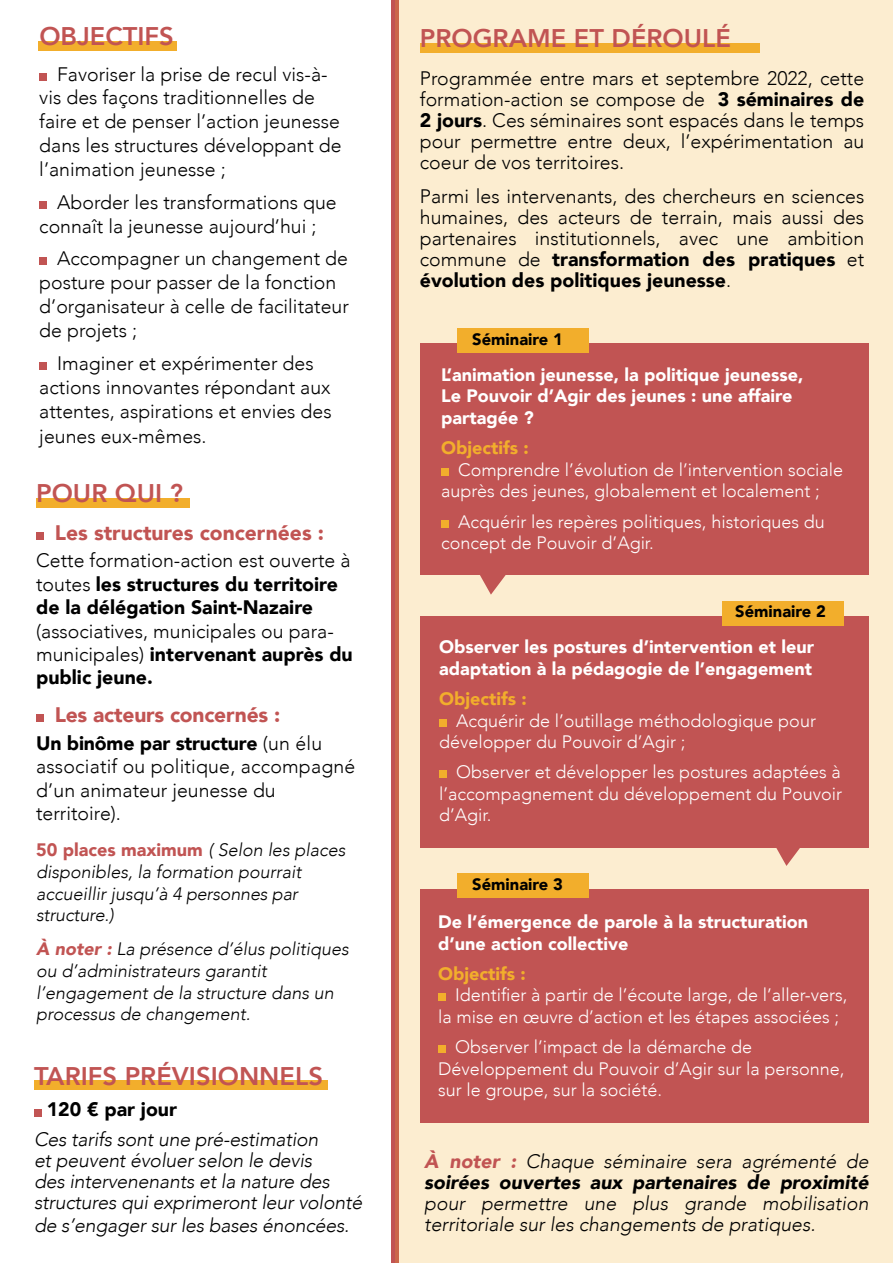
<style>
.page{position:relative;width:893px;height:1263px;background:#fff}
.page>*{position:absolute;margin:0;border:0;box-sizing:border-box;transform-origin:0 0}
.t1{font:800 25.5px "Avenir";color:#c15453}
.t2{font:900 21px "Avenir";color:#c15453}
.t3{font:300 19.5px/21px "Avenir";color:#000}
.t4{font:italic 300 19.5px/21px "Avenir";letter-spacing:-.01em;color:#000}
.t5{font:900 19.5px/23.4px "Avenir";color:#000}
.t6{font:italic 900 19.5px/21px "Avenir";color:#000}
.t7{font:300 18px/21.6px "Avenir";color:#fff}
.t8{font:900 18px/21.6px "Avenir";color:#fff}
.t9{font:italic 300 18px/21.6px "Avenir";color:#000}
.t10{font:900 18px "Avenir";color:#f2ae2c}
.t11{font:900 16.5px "Avenir";color:#000}
.s1{font-weight:300}
.s2{font-weight:900}
.s3{font-weight:900;font-style:normal;color:#c15453}
.s4{font-weight:900;color:#c15453}
.s5{color:#c15453}
</style>
<div class="page">
<div style="left:34px;top:1080px;width:293px;height:9px;background:#f2ae2c"></div>
<div style="left:36px;top:498px;width:154px;height:10px;background:#f2ae2c"></div>
<div style="left:38px;top:41px;width:139px;height:10px;background:#f2ae2c"></div>
<div style="left:391px;top:0;width:8px;height:1263px;background:#c15453"></div>
<div style="left:395px;top:0;width:498px;height:1263px;background:#fcedd0"></div>
<div style="left:36px;top:532px;width:8px;height:8px;background:#c15453"></div>
<div style="left:36px;top:714px;width:8px;height:8px;background:#c15453"></div>
<div style="left:39px;top:73px;width:8px;height:8px;background:#c15453"></div>
<div style="left:39px;top:201px;width:8px;height:8px;background:#c15453"></div>
<div style="left:39px;top:258px;width:8px;height:7px;background:#c15453"></div>
<div style="left:39px;top:362px;width:8px;height:8px;background:#c15453"></div>
<div style="left:420px;top:344px;width:448px;height:231px;background:#c15453"></div>
<div style="left:441px;top:468px;width:8px;height:8px;background:#f2ae2c"></div>
<div style="left:441px;top:520px;width:8px;height:7px;background:#f2ae2c"></div>
<div style="left:458px;top:328px;width:131px;height:25px;background:#f2ae2c"></div>
<svg style="left:480px;top:575px;width:26px;height:20px"></svg>
<div style="left:420px;top:616px;width:448px;height:231px;background:#c15453"></div>
<div style="left:439px;top:719px;width:8px;height:7px;background:#f2ae2c"></div>
<div style="left:439px;top:771px;width:8px;height:7px;background:#f2ae2c"></div>
<div style="left:722px;top:601px;width:121px;height:25px;background:#f2ae2c"></div>
<svg style="left:774px;top:847px;width:29px;height:19px"></svg>
<div style="left:420px;top:889px;width:448px;height:233px;background:#c15453"></div>
<div style="left:438px;top:993px;width:8px;height:8px;background:#f2ae2c"></div>
<div style="left:438px;top:1045px;width:8px;height:8px;background:#f2ae2c"></div>
<div style="left:458px;top:873px;width:131px;height:25px;background:#f2ae2c"></div>
<div style="left:420px;top:43px;width:340px;height:10px;background:#f2ae2c"></div>
<div style="left:34px;top:1109px;width:8px;height:7px;background:#c15453"></div>
<h1 class="t1" style="left:39px;top:16px;width:136px">OBJECTIFS</h1>
<p class="t3" style="left:39px;top:62px;width:304px;line-height:23.9px;text-indent:18px">Favoriser la prise de recul vis-à&shy;vis des façons traditionnelles de faire et de penser l’action jeunesse dans les structures développant de l’animation jeunesse ;</p>
<p class="t3" style="left:39px;top:190px;width:299px;line-height:24px;text-indent:18px">Aborder les transformations que connaît la jeunesse aujourd’hui ;</p>
<p class="t3" style="left:39px;top:247px;width:311px;line-height:24px;text-indent:18px">Accompagner un changement de posture pour passer de la fonction d’organisateur à celle de facilitateur de projets ;</p>
<p class="t3" style="left:39px;top:351px;width:294px;line-height:24.5px;text-indent:18px">Imaginer et expérimenter des actions innovantes répondant aux attentes, aspirations et envies des jeunes eux-mêmes.</p>
<h1 class="t1" style="left:36px;top:473px;width:148px">POUR QUI ?</h1>
<p class="t2" style="left:55px;top:514px;width:271px">Les structures concernées :</p>
<p class="t5" style="left:36px;top:548px;width:316px"><span class="s1">Cette formation-action est ouverte à toutes</span> les structures du territoire de la délégation Saint-Nazaire</p>
<p class="t3" style="left:36px;top:619px;width:318px;line-height:23.4px">(associatives, municipales ou para&shy;municipales) <span class="s2">intervenant auprès du public jeune.</span></p>
<p class="t2" style="left:55px;top:697px;width:227px">Les acteurs concernés :</p>
<p class="t3" style="left:36px;top:731px;width:321px;line-height:23.4px"><span class="s2">Un binôme par structure</span> (un élu associatif ou politique, accompagné d’un animateur jeunesse du territoire).</p>
<p class="t9" style="left:36px;top:839px;width:311px"><span class="s3">50 places maximum</span> ( Selon les places disponibles, la formation pourrait accueillir jusqu’à 4 personnes par structure.)</p>
<p class="t9" style="left:36px;top:938px;width:314px"><span class="s4">À noter :</span> La présence d’élus politiques ou d’administrateurs garantit l’engagement de la structure dans un processus de changement.</p>
<h1 class="t1" style="left:34px;top:1056px;width:291px">TARIFS PRÉVISIONNELS</h1>
<p class="t5" style="left:47px;top:1097px;width:132px">120 € par jour</p>
<p class="t4" style="left:34px;top:1129px;width:330px">Ces tarifs sont une pré-estimation<br>et peuvent évoluer selon le devis<br>des intervenenants et la nature des structures qui exprimeront leur volonté</p>
<p class="t4" style="left:34px;top:1215px;width:317px">de s’engager sur les bases énoncées.</p>
<h1 class="t1" style="left:420px;top:18px;width:313px">PROGRAME ET DÉROULÉ</h1>
<p class="t3" style="left:420px;top:68px;width:446px;text-align:justify">Programmée entre mars et septembre 2022, cette formation-action se compose de <span class="s2">3 séminaires de 2 jours</span>. Ces séminaires sont espacés dans le temps pour permettre entre deux, l’expérimentation au coeur de vos territoires.</p>
<p class="t3" style="left:420px;top:185px;width:446px;text-align:justify">Parmi les intervenants, des chercheurs en sciences humaines, des acteurs de terrain, mais aussi des partenaires institutionnels, avec une ambition commune de <span class="s2">transformation des pratiques</span> et <span class="s2">évolution des politiques jeunesse</span>.</p>
<p class="t11" style="left:472px;top:325px;width:92px">Séminaire 1</p>
<p class="t8" style="left:441px;top:363px;width:364px">L’animation jeunesse, la politique jeunesse,<br>Le Pouvoir d’Agir des jeunes : une affaire partagée ?</p>
<p class="t10" style="left:441px;top:432px;width:89px">Objectifs :</p>
<p class="t7" style="left:441px;top:459px;width:403px;text-indent:17px">Comprendre l’évolution de l’intervention sociale auprès des jeunes, globalement et localement ;</p>
<p class="t7" style="left:441px;top:510px;width:385px;text-indent:17px">Acquérir les repères politiques, historiques du concept de Pouvoir d’Agir.</p>
<p class="t11" style="left:735px;top:597px;width:92px">Séminaire 2</p>
<p class="t8" style="left:439px;top:636px;width:376px">Observer les postures d’intervention et leur adaptation à la pédagogie de l’engagement</p>
<p class="t10" style="left:439px;top:683px;width:89px">Objectifs :</p>
<p class="t7" style="left:439px;top:710px;width:378px;text-indent:17px">Acquérir de l’outillage méthodologique pour développer du Pouvoir d’Agir ;</p>
<p class="t7" style="left:439px;top:761px;width:405px;text-align:justify;text-indent:17px">Observer et développer les postures adaptées à l’accompagnement du développement du Pouvoir d’Agir.</p>
<p class="t11" style="left:472px;top:870px;width:92px">Séminaire 3</p>
<p class="t8" style="left:438px;top:910px;width:371px">De l’émergence de parole à la structuration d’une action collective</p>
<p class="t10" style="left:438px;top:958px;width:89px">Objectifs :</p>
<p class="t7" style="left:438px;top:984px;width:411px;text-indent:17px">Identifier à partir de l’écoute large, de l’aller-vers, la mise en œuvre d’action et les étapes associées ;</p>
<p class="t7" style="left:438px;top:1036px;width:408px;text-indent:17px">Observer l’impact de la démarche de<br>Développement du Pouvoir d’Agir sur la personne, sur le groupe, sur la société.</p>
<p class="t6" style="left:424px;top:1150px;width:446px"><span class="s5">À noter :</span> <span class="s1">Chaque séminaire sera agrémenté de </span>soirées ouvertes aux partenaires de proximité</p>
<p class="t4" style="left:424px;top:1192px;width:446px">pour permettre une plus grande mobilisation territoriale sur les changements de pratiques.</p>
</div>
